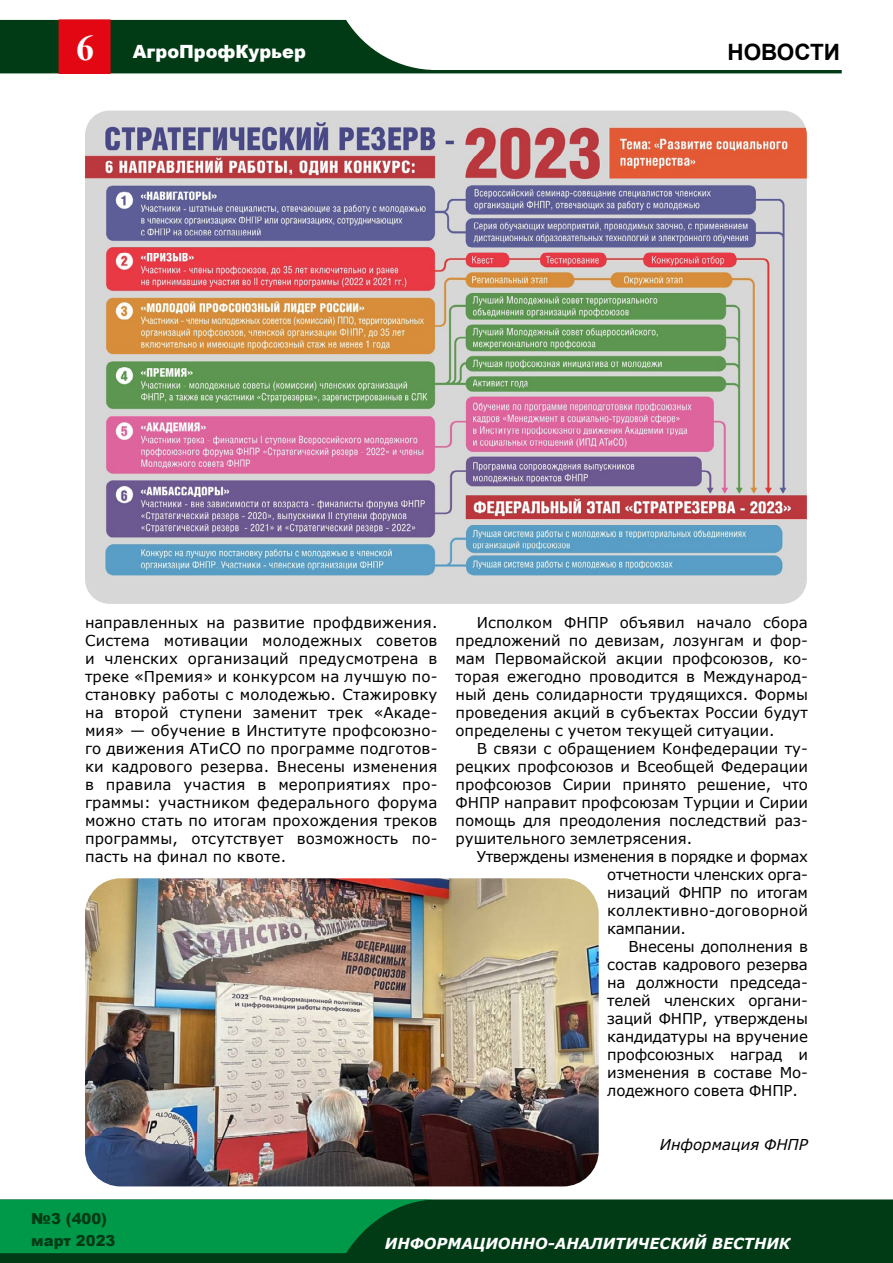
<style>
.page{position:relative;width:893px;height:1263px;background:#fff}
.page>*{position:absolute;margin:0;border:0;box-sizing:border-box;transform-origin:0 0}
.t1{font:700 36px "Times New Roman";color:#fff}
.t2{font:700 22.5px "Arial";color:#000}
.t3{font:900 18.15px "Arial";color:#fff}
.t4{font:italic 700 15.15px "Verdana";color:#fff}
.t5{font:900 15.15px/21.5px "Arial";color:#003b15}
.t6{font:15px/18px "Verdana";color:#000;text-align:justify}
.t7{font:italic 15px "Verdana";color:#000}
</style>
<div class="page">
<svg style="left:0;top:20px;width:842px;height:53px"></svg>
<div style="left:59px;top:20px;width:51px;height:53px;background:#e30613"></div>
<div style="left:59px;top:19px;width:51px;height:55px;border:1px solid #e30613"></div>
<div style="left:0;top:1199px;width:893px;height:64px;background:#003b15"></div>
<svg style="left:0;top:1199px;width:436px;height:54px;background:#018b42"></svg>
<img style="left:85px;top:111px;width:722px;height:493px">
<img style="left:85px;top:878px;width:514px;height:308px">
<h1 class="t1" style="left:76px;top:22px;width:19px">6</h1>
<h2 class="t2" style="left:727px;top:36px;width:114px">НОВОСТИ</h2>
<p class="t3" style="left:133px;top:38px;width:175px">АгроПрофКурьер</p>
<p class="t6" style="left:85px;top:613px;width:354px">направленных на развитие профдвижения.<br>Система мотивации молодежных советов и членских организаций предусмотрена в треке «Премия» и конкурсом на лучшую по&shy;становку работы с молодежью. Стажировку на второй ступени заменит трек «Акаде&shy;мия» — обучение в Институте профсоюзно&shy;го движения АТиСО по программе подготов&shy;ки кадрового резерва. Внесены изменения в правила участия в мероприятиях про&shy;граммы: участником федерального форума можно стать по итогам прохождения треков программы, отсутствует возможность по&shy;пасть на финал по квоте.</p>
<p class="t6" style="left:455px;top:613px;width:354px;text-indent:21px">Исполком ФНПР объявил начало сбора предложений по девизам, лозунгам и фор&shy;мам Первомайской акции профсоюзов, ко&shy;торая ежегодно проводится в Международ&shy;ный день солидарности трудящихся. Формы проведения акций в субъектах России будут определены с учетом текущей ситуации.</p>
<p class="t6" style="left:455px;top:739px;width:354px;text-indent:21px">В связи с обращением Конфедерации ту&shy;рецких профсоюзов и Всеобщей Федерации профсоюзов Сирии принято решение, что ФНПР направит профсоюзам Турции и Сирии помощь для преодоления последствий раз&shy;рушительного землетрясения.</p>
<p class="t6" style="left:607px;top:847px;width:202px;text-indent:-130px">Утверждены изменения в порядке и формах отчетности членских орга&shy;низаций ФНПР по итогам коллективно-договорной кампании.</p>
<p class="t6" style="left:607px;top:937px;width:202px;text-indent:21px">Внесены дополнения в состав кадрового резерва на должности председа&shy;телей членских органи&shy;заций ФНПР, утверждены кандидатуры на вручение профсоюзных наград и изменения в составе Мо&shy;лодежного совета ФНПР.</p>
<p class="t5" style="left:31px;top:1208px;width:86px">№3 (400) март 2023</p>
<p class="t7" style="left:660px;top:1134px;width:150px">Информация ФНПР</p>
<p class="t4" style="left:385px;top:1233px;width:407px">ИНФОРМАЦИОННО-АНАЛИТИЧЕСКИЙ ВЕСТНИК</p>
</div>
